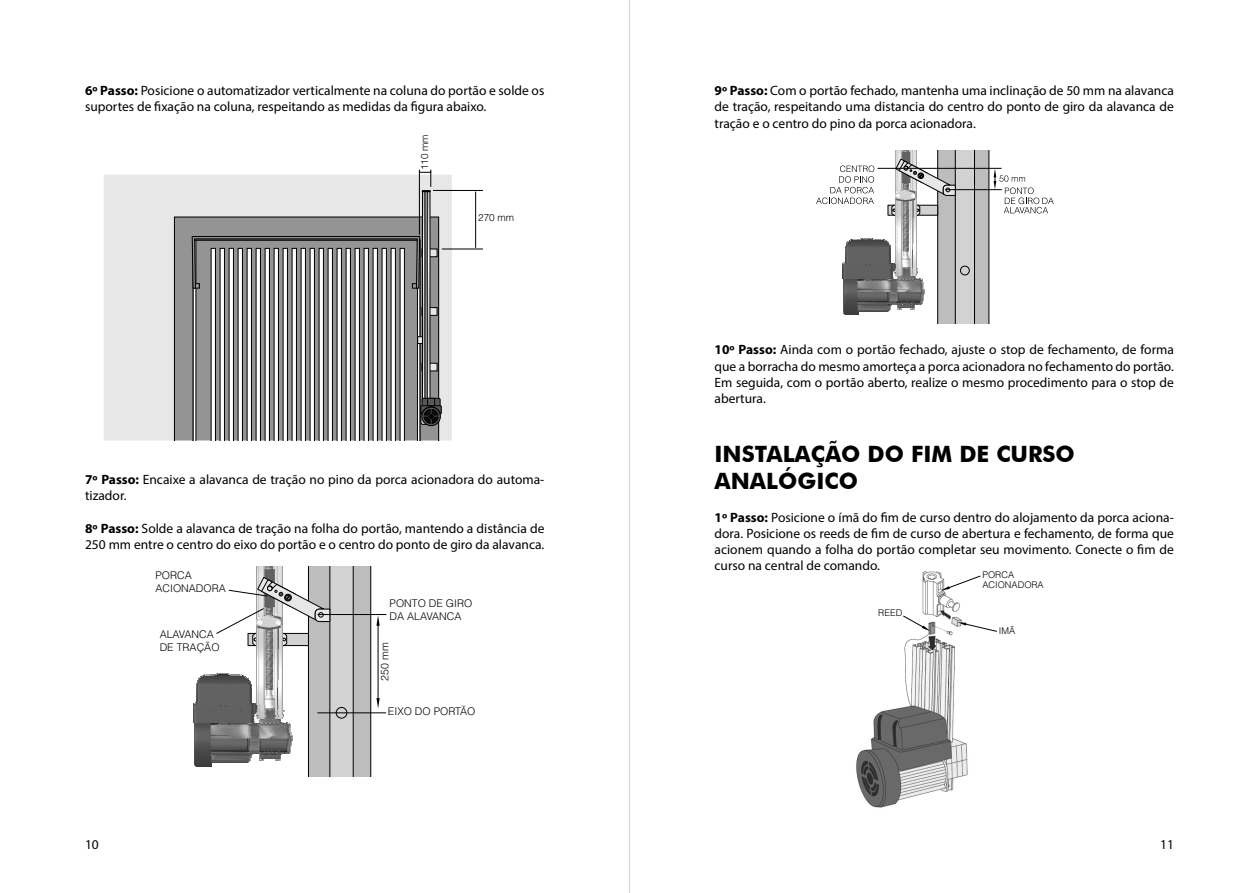
<style>
.page{position:relative;width:1259px;height:893px;background:#fff}
.page>*{position:absolute;margin:0;border:0;box-sizing:border-box;transform-origin:0 0}
.t1{font:700 22.5px/27px "Futura BT";color:#000}
.t2{font:13.5px/16.2px "Myriad Pro";color:#000}
.t3{font:300 10.5px/12.9px "Helvetica LT";color:#000}
.t4{font:300 9.9px "Helvetica LT Std";color:#000}
.t5{font:300 9.15px/10.8px "Helvetica LT";color:#000}
.s1{font-weight:700}
</style>
<div class="page">
<hr style="left:629px;top:0;width:1px;height:893px;background:#d2d2d2">
<div style="left:104px;top:175px;width:348px;height:265px;background:#e7e7e7"></div>
<div style="left:174px;top:217px;width:18px;height:223px;background:#949494"></div>
<hr style="left:442px;top:249px;width:41px;height:1px;background:#000">
<hr style="left:433px;top:190px;width:50px;height:1px;background:#000">
<hr style="left:475px;top:192px;width:1px;height:56px;background:#000">
<svg style="left:192px;top:170px;width:250px;height:270px"></svg>
<img style="left:193px;top:704px;width:1px;height:15px">
<hr style="left:317px;top:614px;width:69px;height:1px;background:#000">
<hr style="left:317px;top:713px;width:69px;height:1px;background:#000">
<svg style="left:194px;top:566px;width:186px;height:211px"></svg>
<svg style="left:816px;top:165px;width:58px;height:39px"></svg>
<div style="left:888px;top:205px;width:50px;height:10px;background:#d2d2d2"></div>
<svg style="left:843px;top:312px;width:15px;height:3px"></svg>
<img style="left:843px;top:305px;width:48px;height:7px">
<img style="left:843px;top:281px;width:48px;height:24px">
<img style="left:843px;top:279px;width:48px;height:2px">
<img style="left:843px;top:278px;width:48px;height:1px">
<img style="left:843px;top:264px;width:48px;height:14px">
<img style="left:843px;top:263px;width:48px;height:1px">
<img style="left:845px;top:245px;width:46px;height:18px">
<img style="left:846px;top:242px;width:43px;height:4px">
<img style="left:847px;top:241px;width:40px;height:2px">
<img style="left:849px;top:240px;width:37px;height:2px">
<img style="left:850px;top:240px;width:34px;height:1px">
<svg style="left:853px;top:238px;width:28px;height:2px"></svg>
<hr style="left:877px;top:168px;width:124px;height:1px;background:#000">
<svg style="left:891px;top:150px;width:162px;height:173px"></svg>
<img style="left:856px;top:571px;width:112px;height:237px">
<svg style="left:941px;top:576px;width:39px;height:15px"></svg>
<svg style="left:957px;top:622px;width:40px;height:10px"></svg>
<svg style="left:903px;top:615px;width:27px;height:16px"></svg>
<p class="t2" style="left:85px;top:82px;width:461px"><span class="s1">6º Passo:</span> Posicione o automatizador verticalmente na coluna do portão e solde os suportes de fixação na coluna, respeitando as medidas da figura abaixo.</p>
<p class="t4" style="left:419px;top:170px;width:37px;rotate:-90deg">110 mm</p>
<p class="t4" style="left:478px;top:212px;width:37px">270 mm</p>
<p class="t2" style="left:85px;top:471px;width:461px"><span class="s1">7º Passo:</span> Encaixe a alavanca de tração no pino da porca acionadora do automa&shy;tizador.</p>
<p class="t2" style="left:85px;top:520px;width:461px"><span class="s1">8º Passo:</span> Solde a alavanca de tração na folha do portão, mantendo a distância de<br>250 mm entre o centro do eixo do portão e o centro do ponto de giro da alavanca.</p>
<p class="t3" style="left:155px;top:569px;width:72px">PORCA<br>ACIONADORA</p>
<p class="t3" style="left:160px;top:627px;width:61px">ALAVANCA<br>DE TRAÇÃO</p>
<p class="t3" style="left:390px;top:597px;width:84px">PONTO DE GIRO<br>DA ALAVANCA</p>
<p class="t3" style="left:378px;top:681px;width:40px;rotate:-90deg">250 mm</p>
<p class="t3" style="left:388px;top:704px;width:89px">EIXO DO PORTÃO</p>
<p class="t2" style="left:714px;top:82px;width:461px;text-align:justify"><span class="s1">9º Passo:</span> Com o portão fechado, mantenha uma inclinação de 50 mm na alavanca de tração, respeitando uma distancia do centro do ponto de giro da alavanca de tração e o centro do pino da porca acionadora.</p>
<p class="t2" style="left:714px;top:342px;width:461px;text-align:justify"><span class="s1">10º Passo:</span> Ainda com o portão fechado, ajuste o stop de fechamento, de forma que a borracha do mesmo amorteça a porca acionadora no fechamento do portão.<br>Em seguida, com o portão aberto, realize o mesmo procedimento para o stop de abertura.</p>
<p class="t1" style="left:714px;top:441px;width:362px">INSTALAÇÃO DO FIM DE CURSO<br>ANALÓGICO</p>
<p class="t2" style="left:714px;top:509px;width:461px;text-align:justify"><span class="s1">1º Passo:</span> Posicione o ímã do fim de curso dentro do alojamento da porca aciona&shy;dora. Posicione os reeds de fim de curso de abertura e fechamento, de forma que acionem quando a folha do portão completar seu movimento. Conecte o fim de curso na central de comando.</p>
<p class="t5" style="left:982px;top:569px;width:63px">PORCA<br>ACIONADORA</p>
<p class="t5" style="left:878px;top:608px;width:25px">REED</p>
<p class="t5" style="left:999px;top:625px;width:18px">IMÃ</p>
<p class="t2" style="left:85px;top:836px;width:15px">10</p>
<p class="t2" style="left:1160px;top:836px;width:15px">11</p>
</div>
